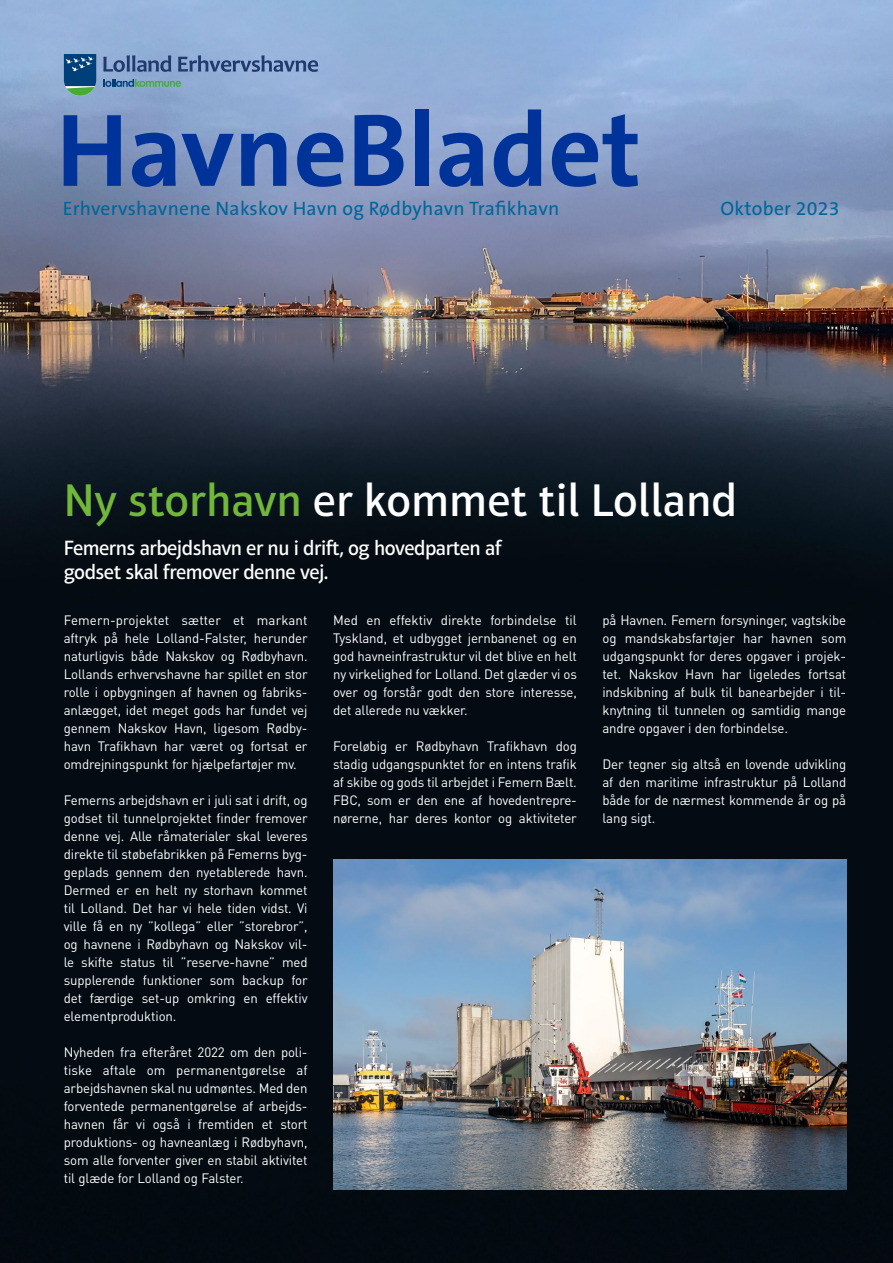
<style>
.page{position:relative;width:893px;height:1263px;background:#fff}
.page>*{position:absolute;margin:0;border:0;box-sizing:border-box;transform-origin:0 0}
.t1{font:700 104.55px "The Sans OT7";color:#039}
.Rubrik_-_HavneBladet{font:500 46.5px "Aptifer Sans LTW01";color:#fff}
.Manchet_-_HavneBladet{font:500 21px/24px "Aptifer Sans LTW01";letter-spacing:-.025em;color:#fff}
.t2{font:19.5px "The Sans OT5 Plain";letter-spacing:.015em;color:#069}
.Brød_-_Havnebladet{font:13.5px/18px "DIN Pro";letter-spacing:-.01em;color:#fff;text-align:justify}
.s1{color:#71b739}
</style>
<div class="page">
<img style="left:0;top:0;width:893px;height:1263px">
<svg style="left:103px;top:55px;width:68px;height:17px"></svg>
<svg style="left:178px;top:55px;width:140px;height:17px;background:#6b86b3"></svg>
<svg style="left:64px;top:54px;width:32px;height:42px"></svg>
<svg style="left:103px;top:79px;width:78px;height:8px"></svg>
<img style="left:333px;top:859px;width:513px;height:330px">
<p class="t1" style="left:56px;top:83px;width:586px">HavneBladet</p>
<p class="t2" style="left:63px;top:196px;width:498px">Erhvervshavnene Nakskov Havn og Rødbyhavn Trafikhavn</p>
<p class="t2" style="left:720px;top:196px;width:121px">Oktober 2023</p>
<p class="Rubrik_-_HavneBladet" style="left:64px;top:474px;width:675px"><span class="s1">Ny storhavn</span> er kommet til Lolland</p>
<p class="Manchet_-_HavneBladet" style="left:64px;top:535px;width:440px">Femerns arbejdshavn er nu i drift, og hovedparten af godset skal fremover denne vej.</p>
<p class="Brød_-_Havnebladet" style="left:64px;top:611px;width:245px">Femern-projektet sætter et markant aftryk på hele Lolland-Falster, herunder naturligvis både Nakskov og Rødbyhavn.<br>Lollands erhvervshavne har spillet en stor rolle i opbygningen af havnen og fabriks&shy;anlægget, idet meget gods har fundet vej gennem Nakskov Havn, ligesom Rødby&shy;havn Trafikhavn har været og fortsat er omdrejningspunkt for hjælpefartøjer mv.</p>
<p class="Brød_-_Havnebladet" style="left:64px;top:791px;width:245px">Femerns arbejdshavn er i juli sat i drift, og godset til tunnelprojektet finder fremover denne vej. Alle råmaterialer skal leveres direkte til støbefabrikken på Femerns byg&shy;geplads gennem den nyetablerede havn.<br>Dermed er en helt ny storhavn kommet til Lolland. Det har vi hele tiden vidst. Vi ville få en ny ”kollega” eller ”storebror”, og havnene i Rødbyhavn og Nakskov vil&shy;le skifte status til ”reserve-havne” med supplerende funktioner som backup for det færdige set-up omkring en effektiv elementproduktion.</p>
<p class="Brød_-_Havnebladet" style="left:64px;top:1043px;width:245px">Nyheden fra efteråret 2022 om den poli&shy;tiske aftale om permanentgørelse af arbejdshavnen skal nu udmøntes. Med den forventede permanentgørelse af arbejds&shy;havnen får vi også i fremtiden et stort produktions- og havneanlæg i Rødbyhavn, som alle forventer giver en stabil aktivitet til glæde for Lolland og Falster.</p>
<p class="Brød_-_Havnebladet" style="left:333px;top:611px;width:245px">Med en effektiv direkte forbindelse til Tyskland, et udbygget jernbanenet og en god havneinfrastruktur vil det blive en helt ny virkelighed for Lolland. Det glæder vi os over og forstår godt den store interesse, det allerede nu vækker.</p>
<p class="Brød_-_Havnebladet" style="left:333px;top:737px;width:245px">Foreløbig er Rødbyhavn Trafikhavn dog stadig udgangspunktet for en intens trafik af skibe og gods til arbejdet i Femern Bælt.<br>FBC, som er den ene af hovedentrepre&shy;nørerne, har deres kontor og aktiviteter</p>
<p class="Brød_-_Havnebladet" style="left:602px;top:611px;width:245px">på Havnen. Femern forsyninger, vagtskibe og mandskabsfartøjer har havnen som udgangspunkt for deres opgaver i projek&shy;tet. Nakskov Havn har ligeledes fortsat indskibning af bulk til banearbejder i til&shy;knytning til tunnelen og samtidig mange andre opgaver i den forbindelse.</p>
<p class="Brød_-_Havnebladet" style="left:602px;top:755px;width:245px">Der tegner sig altså en lovende udvikling af den maritime infrastruktur på Lolland både for de nærmest kommende år og på lang sigt.</p>
</div>
